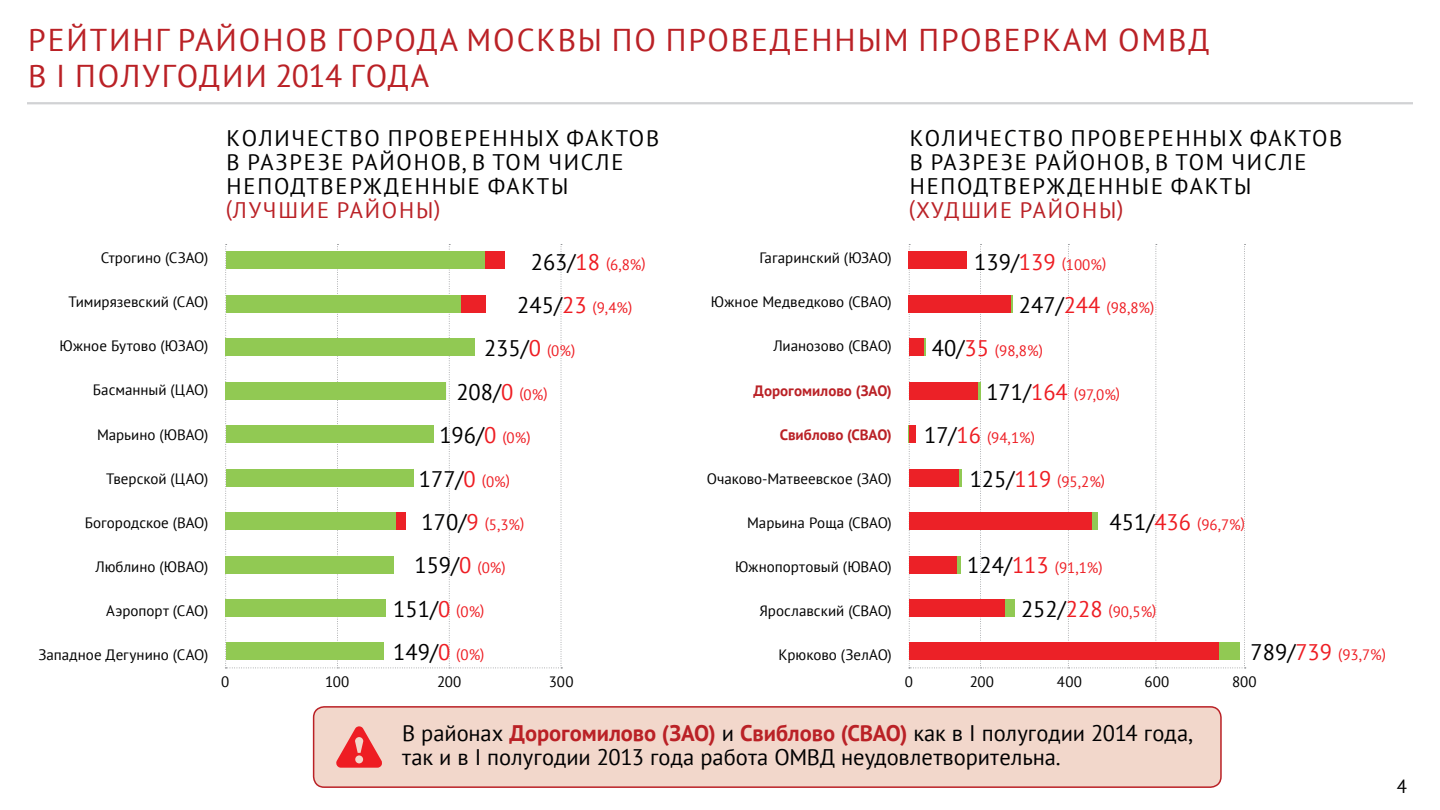
<style>
.page{position:relative;width:1440px;height:810px;background:#fff}
.page>*{position:absolute;margin:0;border:0;box-sizing:border-box;transform-origin:0 0}
.t1{font:31.5px/36px "PT Sans";letter-spacing:.06em;color:#ba2126}
.t2{font:22.5px/24px "PT Sans";letter-spacing:.07em;color:#000001}
.t3{font:22.5px/24px "PT Sans";color:#000001}
.t4{font:22.5px "PT Sans";letter-spacing:.08em;color:#ba2126}
.t5{font:18.75px "PT Sans";color:#000001}
.t6{font:15px "PT Sans";color:#000001}
.t7{font:15px "PT Sans";color:#ee1d23}
.t8{font:700 15px "PT Sans";color:#ba2126}
.s1{font-size:22.5px;color:#000001}
.s2{font-size:22.5px}
.s3{color:#ee1d23}
.s4{font-size:15px;color:#ee1d23}
.s5{font-weight:700;color:#ba2126}
</style>
<div class="page">
<svg style="left:909px;top:244px;width:337px;height:425px"></svg>
<svg style="left:225px;top:244px;width:337px;height:425px"></svg>
<div style="left:314px;top:707px;width:907px;height:80px;background:#f2d7cb;border-radius:11px"></div>
<div style="left:313px;top:706px;width:909px;height:82px;border:2px solid #ba2126;border-radius:11px"></div>
<hr style="left:27px;top:102px;width:1386px;height:2px;background:#d1d2d4">
<svg style="left:336px;top:726px;width:46px;height:42px"></svg>
<div style="left:226px;top:252px;width:279px;height:17px;background:#91c953"></div>
<div style="left:226px;top:295px;width:259px;height:17px;background:#91c953"></div>
<div style="left:226px;top:339px;width:249px;height:17px;background:#91c953"></div>
<div style="left:226px;top:382px;width:220px;height:17px;background:#91c953"></div>
<div style="left:226px;top:425px;width:207px;height:18px;background:#91c953"></div>
<div style="left:226px;top:469px;width:187px;height:17px;background:#91c953"></div>
<div style="left:226px;top:512px;width:180px;height:18px;background:#91c953"></div>
<div style="left:226px;top:556px;width:168px;height:17px;background:#91c953"></div>
<div style="left:226px;top:599px;width:160px;height:18px;background:#91c953"></div>
<div style="left:226px;top:643px;width:158px;height:17px;background:#91c953"></div>
<div style="left:485px;top:252px;width:19px;height:17px;background:#ec2127"></div>
<div style="left:461px;top:295px;width:25px;height:17px;background:#ec2127"></div>
<div style="left:396px;top:512px;width:10px;height:18px;background:#ec2127"></div>
<div style="left:909px;top:643px;width:330px;height:17px;background:#91c953"></div>
<div style="left:909px;top:599px;width:105px;height:18px;background:#91c953"></div>
<svg style="left:956px;top:556px;width:5px;height:17px"></svg>
<div style="left:909px;top:512px;width:189px;height:18px;background:#91c953"></div>
<div style="left:909px;top:469px;width:52px;height:17px;background:#91c953"></div>
<div style="left:909px;top:382px;width:72px;height:17px;background:#91c953"></div>
<div style="left:909px;top:339px;width:17px;height:17px;background:#91c953"></div>
<div style="left:909px;top:295px;width:103px;height:17px;background:#91c953"></div>
<div style="left:909px;top:643px;width:309px;height:17px;background:#ec2127"></div>
<div style="left:909px;top:599px;width:95px;height:18px;background:#ec2127"></div>
<div style="left:909px;top:556px;width:47px;height:17px;background:#ec2127"></div>
<div style="left:909px;top:512px;width:183px;height:18px;background:#ec2127"></div>
<div style="left:909px;top:469px;width:50px;height:17px;background:#ec2127"></div>
<div style="left:909px;top:425px;width:7px;height:18px;background:#ec2127"></div>
<div style="left:909px;top:382px;width:69px;height:17px;background:#ec2127"></div>
<div style="left:909px;top:339px;width:15px;height:17px;background:#ec2127"></div>
<div style="left:909px;top:295px;width:102px;height:17px;background:#ec2127"></div>
<div style="left:909px;top:252px;width:58px;height:17px;background:#ec2127"></div>
<h1 class="t1" style="left:28px;top:21px;width:1183px">РЕЙТИНГ РАЙОНОВ ГОРОДА МОСКВЫ ПО ПРОВЕДЕННЫМ ПРОВЕРКАМ ОМВД<br>В I ПОЛУГОДИИ 2014 ГОДА</h1>
<h2 class="t2" style="left:227px;top:126px;width:434px">КОЛИЧЕСТВО ПРОВЕРЕННЫХ ФАКТОВ<br>В РАЗРЕЗЕ РАЙОНОВ, В ТОМ ЧИСЛЕ<br>НЕПОДТВЕРЖДЕННЫЕ ФАКТЫ</h2>
<h2 class="t4" style="left:226px;top:196px;width:216px">(ЛУЧШИЕ РАЙОНЫ)</h2>
<h2 class="t2" style="left:910px;top:126px;width:434px">КОЛИЧЕСТВО ПРОВЕРЕННЫХ ФАКТОВ<br>В РАЗРЕЗЕ РАЙОНОВ, В ТОМ ЧИСЛЕ<br>НЕПОДТВЕРЖДЕННЫЕ ФАКТЫ</h2>
<h2 class="t4" style="left:909px;top:196px;width:216px">(ХУДШИЕ РАЙОНЫ)</h2>
<p class="t6" style="left:101px;top:248px;width:109px">Строгино (СЗАО)</p>
<p class="t6" style="left:69px;top:292px;width:141px">Тимирязевский (САО)</p>
<p class="t6" style="left:59px;top:336px;width:150px">Южное Бутово (ЮЗАО)</p>
<p class="t6" style="left:93px;top:381px;width:117px">Басманный (ЦАО)</p>
<p class="t6" style="left:97px;top:425px;width:113px">Марьино (ЮВАО)</p>
<p class="t6" style="left:106px;top:469px;width:104px">Тверской (ЦАО)</p>
<p class="t6" style="left:85px;top:513px;width:125px">Богородское (ВАО)</p>
<p class="t6" style="left:95px;top:557px;width:114px">Люблино (ЮВАО)</p>
<p class="t6" style="left:106px;top:601px;width:104px">Аэропорт (САО)</p>
<p class="t6" style="left:38px;top:645px;width:171px">Западное Дегунино (САО)</p>
<p class="t6" style="left:760px;top:248px;width:134px">Гагаринский (ЮЗАО)</p>
<p class="t6" style="left:711px;top:292px;width:182px">Южное Медведково (СВАО)</p>
<p class="t6" style="left:773px;top:337px;width:120px">Лианозово (СВАО)</p>
<p class="t8" style="left:754px;top:380px;width:140px">Дорогомилово (ЗАО)</p>
<p class="t8" style="left:780px;top:425px;width:114px">Свиблово (СВАО)</p>
<p class="t6" style="left:707px;top:469px;width:187px">Очаково-Матвеевское (ЗАО)</p>
<p class="t6" style="left:747px;top:513px;width:146px">Марьина Роща (СВАО)</p>
<p class="t6" style="left:735px;top:557px;width:158px">Южнопортовый (ЮВАО)</p>
<p class="t6" style="left:760px;top:601px;width:134px">Ярославский (СВАО)</p>
<p class="t6" style="left:778px;top:645px;width:115px">Крюково (ЗелАО)</p>
<p class="t7" style="left:531px;top:255px;width:117px"><span class="s1">263/</span><span class="s2">18</span> (6,8%)</p>
<p class="t7" style="left:974px;top:255px;width:134px"><span class="s1">139/</span><span class="s2">139</span> (100%)</p>
<p class="t7" style="left:517px;top:298px;width:117px"><span class="s1">245/</span><span class="s2">23</span> (9,4%)</p>
<p class="t7" style="left:1019px;top:298px;width:137px"><span class="s1">247/</span><span class="s2">244</span> (98,8%)</p>
<h2 class="t2" style="left:484px;top:336px;width:93px">235/<span class="s3">0</span> <span class="s4">(0%)</span></h2>
<p class="t7" style="left:932px;top:342px;width:112px"><span class="s1">40/</span><span class="s2">35</span> (98,8%)</p>
<h2 class="t2" style="left:456px;top:379px;width:93px">208/<span class="s3">0</span> <span class="s4">(0%)</span></h2>
<p class="t7" style="left:986px;top:385px;width:135px"><span class="s1">171/</span><span class="s2">164</span> (97,0%)</p>
<h2 class="t2" style="left:439px;top:423px;width:93px">196/<span class="s3">0</span> <span class="s4">(0%)</span></h2>
<p class="t7" style="left:924px;top:428px;width:112px"><span class="s1">17/</span><span class="s2">16</span> (94,1%)</p>
<h2 class="t2" style="left:419px;top:466px;width:93px">177/<span class="s3">0</span> <span class="s4">(0%)</span></h2>
<p class="t7" style="left:970px;top:472px;width:137px"><span class="s1">125/</span><span class="s2">119</span> (95,2%)</p>
<p class="t7" style="left:422px;top:515px;width:104px"><span class="s1">170/</span><span class="s2">9</span> (5,3%)</p>
<p class="t7" style="left:1110px;top:515px;width:137px"><span class="s1">451/</span><span class="s2">436</span> (96,7%)</p>
<h2 class="t2" style="left:414px;top:553px;width:93px">159/<span class="s3">0</span> <span class="s4">(0%)</span></h2>
<p class="t7" style="left:967px;top:558px;width:137px"><span class="s1">124/</span><span class="s2">113</span> (91,1%)</p>
<h2 class="t2" style="left:393px;top:596px;width:93px">151/<span class="s3">0</span> <span class="s4">(0%)</span></h2>
<p class="t7" style="left:1021px;top:602px;width:137px"><span class="s1">252/</span><span class="s2">228</span> (90,5%)</p>
<h2 class="t2" style="left:393px;top:640px;width:93px">149/<span class="s3">0</span> <span class="s4">(0%)</span></h2>
<p class="t7" style="left:1251px;top:645px;width:137px"><span class="s1">789/</span><span class="s2">739</span> (93,7%)</p>
<p class="t6" style="left:221px;top:672px;width:10px">0</p>
<p class="t6" style="left:325px;top:672px;width:26px">100</p>
<p class="t6" style="left:437px;top:672px;width:26px">200</p>
<p class="t6" style="left:549px;top:672px;width:26px">300</p>
<p class="t6" style="left:905px;top:672px;width:10px">0</p>
<p class="t6" style="left:970px;top:672px;width:26px">200</p>
<p class="t6" style="left:1057px;top:672px;width:27px">400</p>
<p class="t6" style="left:1145px;top:672px;width:26px">600</p>
<p class="t6" style="left:1232px;top:672px;width:26px">800</p>
<h2 class="t3" style="left:402px;top:721px;width:792px">В районах <span class="s5">Дорогомилово (ЗАО)</span> и <span class="s5">Свиблово (СВАО)</span> как в I полугодии 2014 года, так и в I полугодии 2013 года работа ОМВД неудовлетворительна.</h2>
<p class="t5" style="left:1397px;top:774px;width:12px">4</p>
<p class="t5" style="left:1399px;top:777px;width:12px">6</p>
</div>
